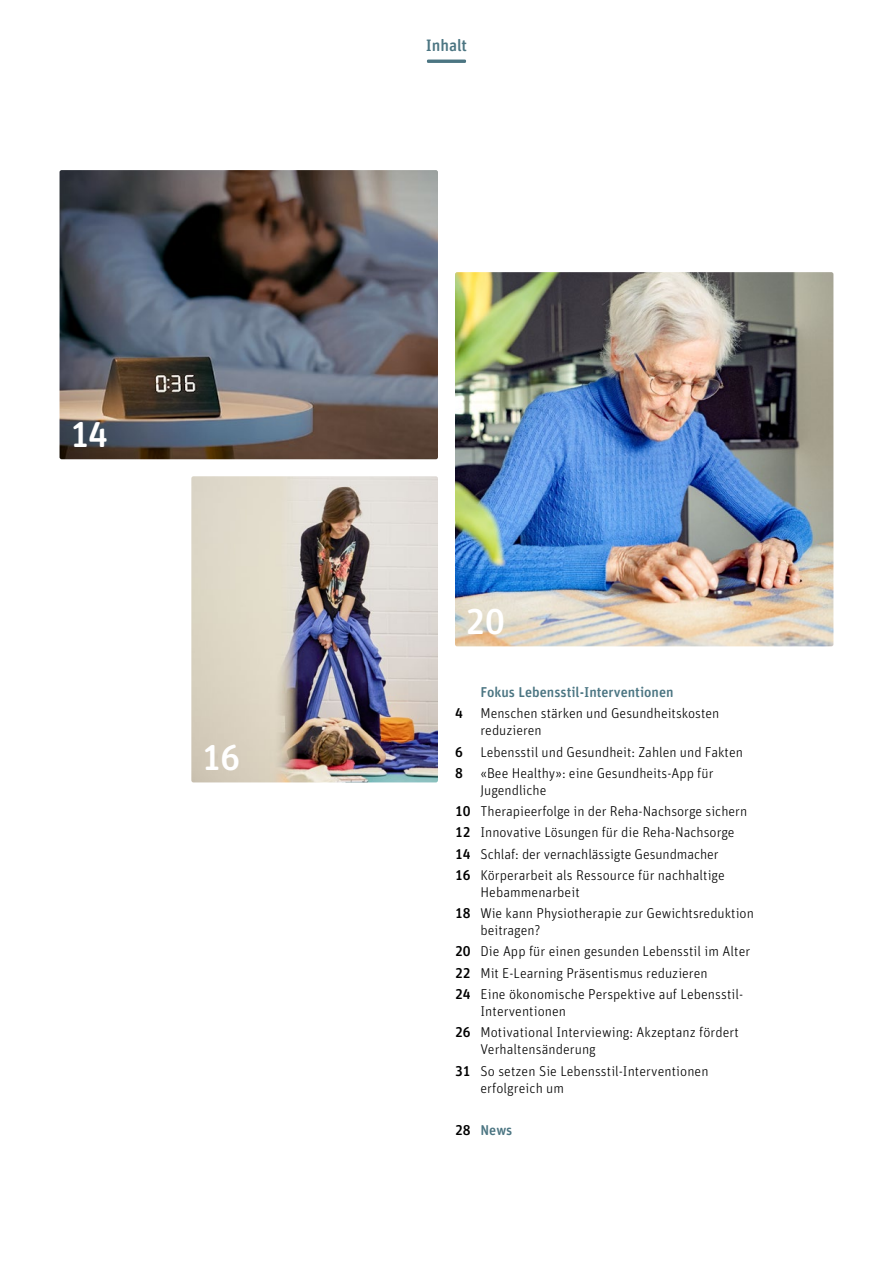
<style>
.page{position:relative;width:893px;height:1263px;background:#fff}
.page>*{position:absolute;margin:0;border:0;box-sizing:border-box;transform-origin:0 0}
.t1{font:500 36px "Unit Rounded Pro";color:#fff}
.t2{font:500 16.5px "Unit Rounded Pro";letter-spacing:-.005em;color:#4b7582}
.t3{font:300 14.25px/21.3px "Unit Rounded Pro";color:#000}
.t4{font:500 14.25px "Unit Rounded Pro";color:#4b7582}
.s1{font-weight:500;color:#4b7582}
.s2{font-weight:500}
.s3{color:#000}
</style>
<div class="page">
<hr style="left:427px;top:60px;width:39px;height:3px;background:#4b7582">
<img style="left:455px;top:272px;width:378px;height:374px">
<img style="left:60px;top:170px;width:378px;height:289px">
<img style="left:191px;top:476px;width:247px;height:306px">
<h1 class="t1" style="left:70px;top:409px;width:39px">14</h1>
<h1 class="t1" style="left:202px;top:732px;width:40px">16</h1>
<p class="t2" style="left:426px;top:34px;width:43px">Inhalt</p>
<h1 class="t1" style="left:466px;top:596px;width:41px">20</h1>
<p class="t3" style="left:455px;top:681px;width:266px;text-indent:26px"><span class="s1">Fokus Lebensstil-Interventionen<br></span><span class="s2">4</span> Menschen stärken und Gesundheitskosten</p>
<p class="t3" style="left:455px;top:719px;width:289px;text-indent:26px">reduzieren<br><span class="s2">6</span> Lebensstil und Gesundheit: Zahlen und Fakten<br><span class="s2">8</span> «Bee Healthy»: eine Gesundheits-App für</p>
<p class="t3" style="left:455px;top:779px;width:294px;text-indent:26px">Jugendliche<br><span class="s2">10</span> Therapieerfolge in der Reha-Nachsorge sichern <span class="s2">12</span> Innovative Lösungen für die Reha-Nachsorge <span class="s2">14</span> Schlaf: der vernachlässigte Gesundmacher<br><span class="s2">16</span> Körperarbeit als Ressource für nachhaltige</p>
<p class="t3" style="left:455px;top:881px;width:300px;text-indent:26px">Hebammenarbeit<br><span class="s2">18</span> Wie kann Physiotherapie zur Gewichtsreduktion</p>
<p class="t3" style="left:455px;top:919px;width:297px;text-indent:26px">beitragen?<br><span class="s2">20</span> Die App für einen gesunden Lebensstil im Alter <span class="s2">22</span> Mit E-Learning Präsentismus reduzieren<br><span class="s2">24</span> Eine ökonomische Perspektive auf Lebensstil-</p>
<p class="t3" style="left:455px;top:1000px;width:285px;text-indent:26px">Interventionen<br><span class="s2">26</span> Motivational Interviewing: Akzeptanz fördert</p>
<p class="t3" style="left:455px;top:1038px;width:255px;text-indent:26px">Verhaltensänderung<br><span class="s2">31</span> So setzen Sie Lebensstil-Interventionen</p>
<p class="t3" style="left:480px;top:1077px;width:85px">erfolgreich um</p>
<p class="t4" style="left:455px;top:1120px;width:59px"><span class="s3">28</span> News</p>
</div>
